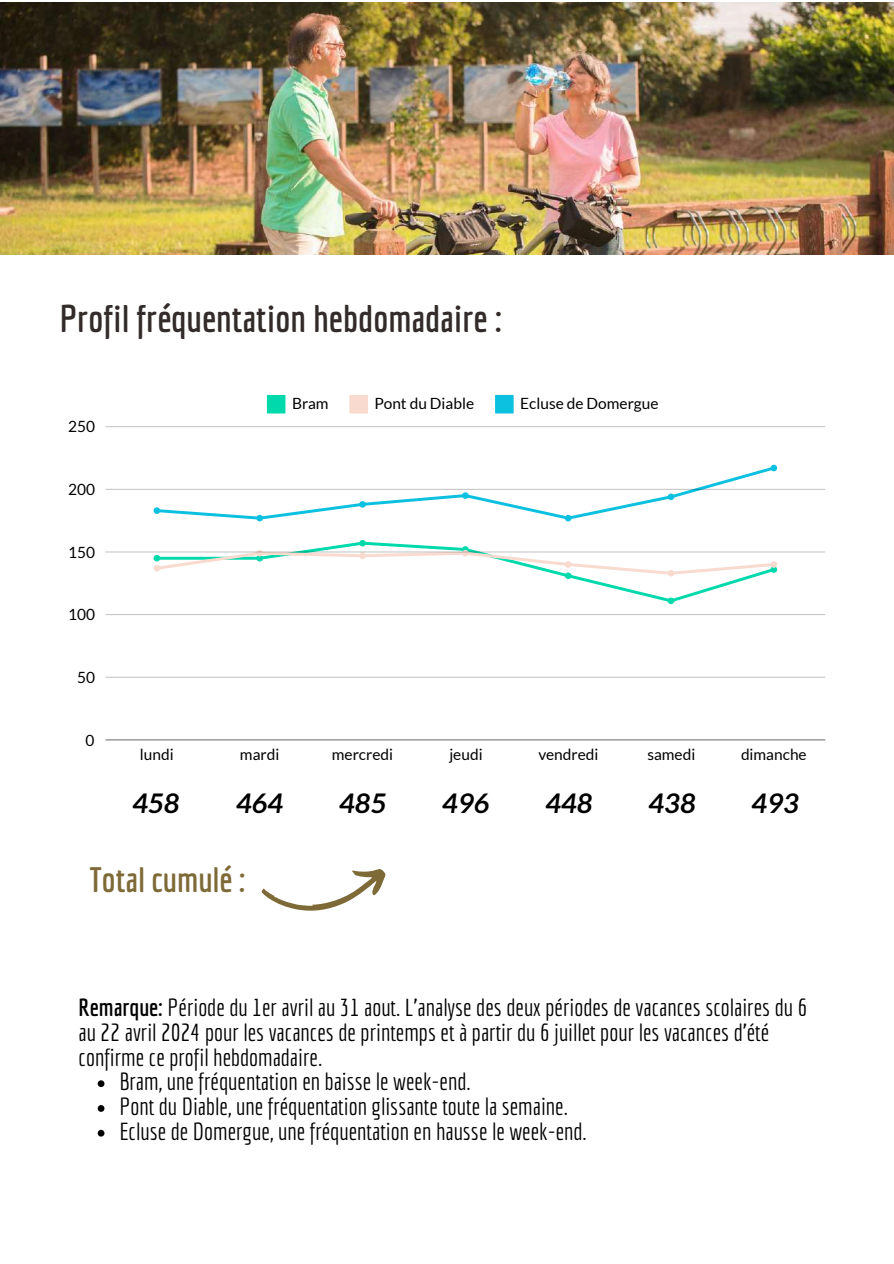
<style>
.page{position:relative;width:894px;height:1264px;background:#fff}
.page>*{position:absolute;margin:0;border:0;box-sizing:border-box;transform-origin:0 0}
.t1{font:700 37.5px "Economica";color:#322b29}
.t2{font:700 34.5px "Economica";color:#7d6a36}
.t3{font:italic 700 27.15px "Lato";color:#000}
.t4{font:24px "Economica";color:#000}
.t5{font:15.45px "Lato";color:#000}
.s1{font-weight:700}
</style>
<div class="page">
<svg style="left:98px;top:1080px;width:6px;height:7px"></svg>
<svg style="left:98px;top:1105px;width:6px;height:6px"></svg>
<svg style="left:98px;top:1129px;width:6px;height:7px"></svg>
<img style="left:0;top:2px;width:893px;height:252px">
<svg style="left:267px;top:395px;width:18px;height:18px"></svg>
<svg style="left:349px;top:395px;width:19px;height:18px"></svg>
<svg style="left:495px;top:395px;width:18px;height:18px"></svg>
<svg style="left:153px;top:540px;width:624px;height:64px"></svg>
<svg style="left:153px;top:464px;width:624px;height:57px"></svg>
<hr style="left:105px;top:739px;width:720px;height:1px;background:#a4a4a4">
<hr style="left:105px;top:677px;width:720px;height:1px;background:#cecece">
<hr style="left:105px;top:614px;width:720px;height:1px;background:#c7c7c7">
<hr style="left:105px;top:551px;width:720px;height:1px;background:#000;opacity:.25">
<hr style="left:105px;top:489px;width:720px;height:1px;background:#cacaca">
<hr style="left:105px;top:426px;width:720px;height:1px;background:#ccc">
<svg style="left:261px;top:869px;width:125px;height:42px"></svg>
<h1 class="t1" style="left:60px;top:296px;width:443px">Profil fréquentation hebdomadaire :</h1>
<p class="t5" style="left:68px;top:417px;width:28px">250</p>
<p class="t5" style="left:68px;top:479px;width:28px">200</p>
<p class="t5" style="left:68px;top:542px;width:28px">150</p>
<p class="t5" style="left:68px;top:605px;width:28px">100</p>
<p class="t5" style="left:77px;top:667px;width:19px">50</p>
<p class="t5" style="left:86px;top:730px;width:10px">0</p>
<p class="t5" style="left:292px;top:393px;width:38px">Bram</p>
<p class="t5" style="left:374px;top:393px;width:101px">Pont du Diable</p>
<p class="t5" style="left:520px;top:393px;width:140px">Ecluse de Domergue</p>
<p class="t5" style="left:140px;top:744px;width:35px">lundi</p>
<p class="t5" style="left:240px;top:744px;width:41px">mardi</p>
<p class="t5" style="left:332px;top:744px;width:63px">mercredi</p>
<p class="t5" style="left:449px;top:744px;width:35px">jeudi</p>
<p class="t5" style="left:538px;top:744px;width:62px">vendredi</p>
<p class="t5" style="left:647px;top:744px;width:49px">samedi</p>
<p class="t5" style="left:740px;top:744px;width:67px">dimanche</p>
<p class="t3" style="left:132px;top:786px;width:49px">458</p>
<p class="t3" style="left:236px;top:786px;width:49px">464</p>
<p class="t3" style="left:339px;top:786px;width:49px">485</p>
<p class="t3" style="left:442px;top:786px;width:49px">496</p>
<p class="t3" style="left:545px;top:786px;width:49px">448</p>
<p class="t3" style="left:648px;top:786px;width:49px">438</p>
<p class="t3" style="left:751px;top:786px;width:49px">493</p>
<h2 class="t2" style="left:89px;top:859px;width:157px">Total cumulé :</h2>
<p class="t4" style="left:79px;top:993px;width:730px"><span class="s1">Remarque:</span> Période du 1er avril au 31 aout. L’analyse des deux périodes de vacances scolaires du 6</p>
<p class="t4" style="left:79px;top:1018px;width:692px">au 22 avril 2024 pour les vacances de printemps et à partir du 6 juillet pour les vacances d’été</p>
<p class="t4" style="left:79px;top:1042px;width:245px">confirme ce profil hebdomadaire.</p>
<p class="t4" style="left:119px;top:1067px;width:353px">Bram, une fréquentation en baisse le week-end.</p>
<p class="t4" style="left:119px;top:1092px;width:450px">Pont du Diable, une fréquentation glissante toute la semaine.</p>
<p class="t4" style="left:119px;top:1117px;width:469px">Ecluse de Domergue, une fréquentation en hausse le week-end.</p>
</div>
